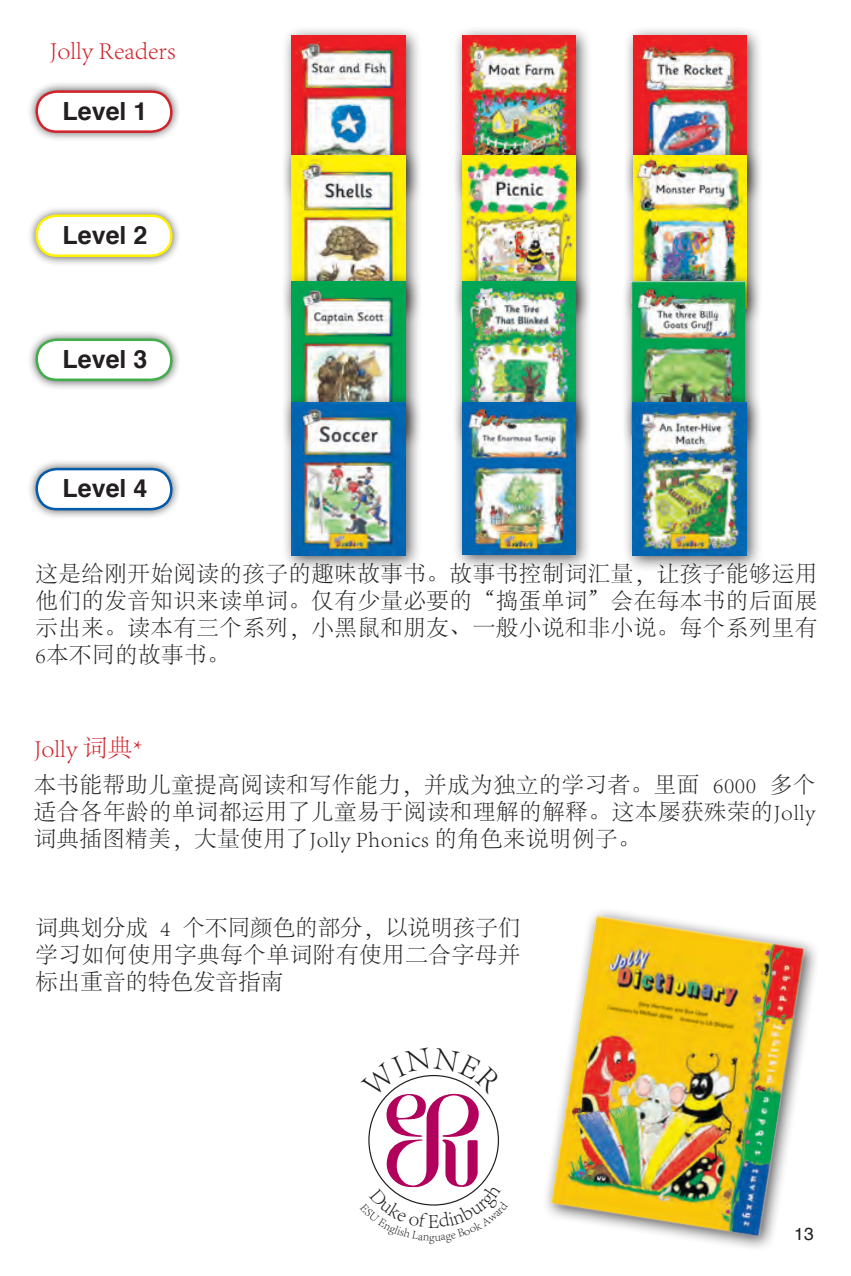
<style>
.page{position:relative;width:851px;height:1276px;background:#fff}
.page>*{position:absolute;margin:0;border:0;box-sizing:border-box;transform-origin:0 0}
.t1{font:700 25px "Helvetica";color:#231f20}
.t2{font:300 25px "Adobe Song Std";color:#d1232a}
.t3{font:300 22.5px/27px "Adobe Song Std";letter-spacing:.02em;color:#231f20;text-align:justify}
.t4{font:17.5px "Helvetica";color:#231f20}
</style>
<div class="page">
<div style="left:622px;top:25px;width:141px;height:180px;background:#231f20;opacity:.75"></div>
<img style="left:633px;top:35px;width:113px;height:110px">
<div style="left:452px;top:25px;width:140px;height:180px;background:#231f20;opacity:.75"></div>
<img style="left:462px;top:35px;width:113px;height:110px">
<div style="left:281px;top:25px;width:141px;height:180px;background:#231f20;opacity:.75"></div>
<img style="left:292px;top:35px;width:113px;height:110px">
<div style="left:622px;top:145px;width:141px;height:180px;background:#231f20;opacity:.75"></div>
<img style="left:633px;top:156px;width:113px;height:115px">
<div style="left:452px;top:145px;width:140px;height:180px;background:#231f20;opacity:.75"></div>
<img style="left:462px;top:156px;width:113px;height:115px">
<div style="left:281px;top:145px;width:141px;height:180px;background:#231f20;opacity:.75"></div>
<img style="left:292px;top:156px;width:113px;height:115px">
<div style="left:621px;top:271px;width:140px;height:180px;background:#231f20;opacity:.75"></div>
<img style="left:631px;top:281px;width:113px;height:111px">
<div style="left:452px;top:271px;width:140px;height:180px;background:#231f20;opacity:.75"></div>
<img style="left:462px;top:281px;width:113px;height:111px">
<div style="left:281px;top:271px;width:141px;height:180px;background:#231f20;opacity:.75"></div>
<img style="left:292px;top:281px;width:113px;height:111px">
<div style="left:27px;top:81px;width:154px;height:61px;background:#231f20;opacity:.75"></div>
<div style="left:37px;top:92px;width:134px;height:40px;background:#fff;border-radius:20px"></div>
<div style="left:35px;top:90px;width:137px;height:43px;border:2px solid #d1232a;border-radius:20px"></div>
<div style="left:27px;top:205px;width:154px;height:62px;background:#231f20;opacity:.75"></div>
<div style="left:37px;top:216px;width:134px;height:40px;background:#fff;border-radius:20px"></div>
<div style="left:35px;top:214px;width:137px;height:43px;border:2px solid #fff101;border-radius:20px"></div>
<div style="left:27px;top:329px;width:154px;height:62px;background:#231f20;opacity:.75"></div>
<div style="left:37px;top:340px;width:134px;height:40px;background:#fff;border-radius:20px"></div>
<div style="left:35px;top:338px;width:137px;height:43px;border:2px solid #40ae49;border-radius:20px"></div>
<div style="left:27px;top:459px;width:154px;height:61px;background:#231f20;opacity:.75"></div>
<div style="left:37px;top:469px;width:134px;height:40px;background:#fff;border-radius:20px"></div>
<div style="left:35px;top:468px;width:137px;height:42px;border:2px solid #015aaa;border-radius:20px"></div>
<img style="left:546px;top:911px;width:269px;height:333px">
<div style="left:622px;top:392px;width:140px;height:180px;background:#231f20;opacity:.75"></div>
<img style="left:632px;top:402px;width:114px;height:153px">
<div style="left:281px;top:392px;width:141px;height:180px;background:#231f20;opacity:.75"></div>
<img style="left:292px;top:402px;width:113px;height:153px">
<div style="left:452px;top:392px;width:140px;height:179px;background:#231f20;opacity:.75"></div>
<img style="left:462px;top:402px;width:113px;height:152px">
<svg style="left:368px;top:1075px;width:131px;height:131px"></svg>
<p class="t2" style="left:50px;top:36px;width:127px">Jolly Readers</p>
<p class="t1" style="left:63px;top:91px;width:86px">Level 1</p>
<p class="t1" style="left:63px;top:215px;width:86px">Level 2</p>
<p class="t1" style="left:63px;top:339px;width:86px">Level 3</p>
<p class="t1" style="left:63px;top:468px;width:86px">Level 4</p>
<p class="t3" style="left:35px;top:561px;width:783px">这是给刚开始阅读的孩子的趣味故事书。故事书控制词汇量，让孩子能够运用他们的发音知识来读单词。仅有少量必要的“捣蛋单词”会在每本书的后面展示出来。读本有三个系列，小黑鼠和朋友、一般小说和非小说。每个系列里有6本不同的故事书。</p>
<p class="t2" style="left:34px;top:734px;width:111px">Jolly 词典*</p>
<p class="t3" style="left:34px;top:772px;width:783px">本书能帮助儿童提高阅读和写作能力，并成为独立的学习者。里面 6000 多个适合各年龄的单词都运用了儿童易于阅读和理解的解释。这本屡获殊荣的Jolly词典插图精美，大量使用了Jolly Phonics 的角色来说明例子。</p>
<p class="t3" style="left:35px;top:915px;width:486px">词典划分成 4 个不同颜色的部分，以说明孩子们学习如何使用字典每个单词附有使用二合字母并标出重音的特色发音指南</p>
<p class="t4" style="left:794px;top:1220px;width:21px">13</p>
</div>
